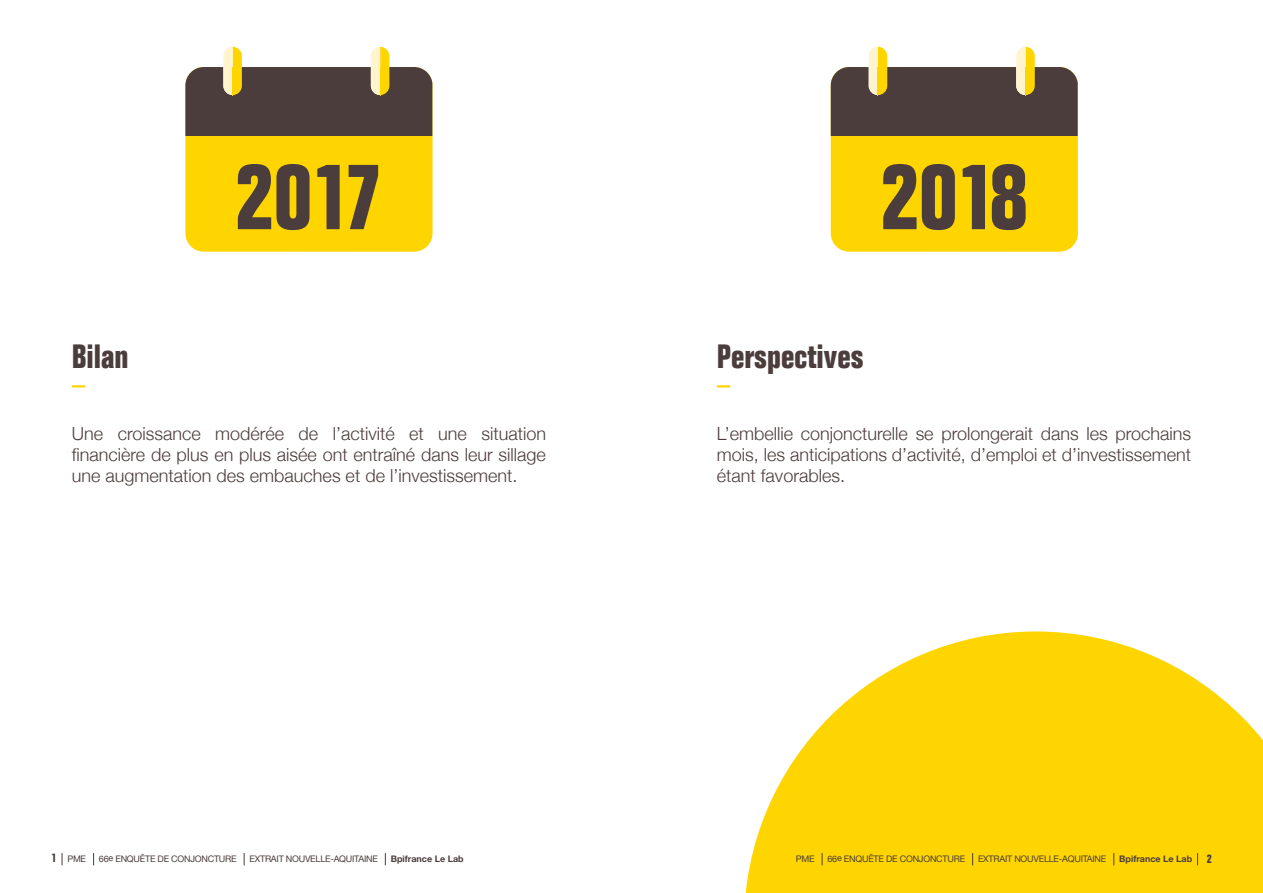
<style>
.page{position:relative;width:1263px;height:893px;background:#fff}
.page>*{position:absolute;margin:0;border:0;box-sizing:border-box;transform-origin:0 0}
.t1{font:700 condensed 92.4px "Folio";letter-spacing:-.01em;color:#4b3d3c}
.t2{font:700 condensed 33px "Folio";color:#4b3d3c}
.t3{font:300 18px/21px "Helvetica Neue";color:#4b3d3c;text-align:justify}
.t4{font:700 condensed 12px "Folio";color:#4b3d3c}
.t5{font:9px "Helvetica Neue";letter-spacing:-.025em;color:#4b3d3c}
.t6{font:700 9px "Helvetica Neue";color:#4b3d3c}
.s1{font-family:"Folio";font-stretch:condensed;font-size:12px}
</style>
<div class="page">
<div style="left:185px;top:136px;width:247px;height:116px;background:#ffd500"></div>
<div style="left:185px;top:67px;width:247px;height:69px;background:#4b3d3c"></div>
<svg style="left:223px;top:47px;width:19px;height:48px"></svg>
<svg style="left:371px;top:47px;width:18px;height:48px"></svg>
<div style="left:831px;top:136px;width:247px;height:116px;background:#ffd500"></div>
<div style="left:831px;top:67px;width:247px;height:69px;background:#4b3d3c"></div>
<svg style="left:869px;top:47px;width:18px;height:48px"></svg>
<svg style="left:1016px;top:47px;width:19px;height:48px"></svg>
<svg style="left:72px;top:385px;width:13px;height:2px"></svg>
<svg style="left:717px;top:385px;width:13px;height:2px"></svg>
<svg style="left:745px;top:631px;width:518px;height:262px;fill:#ffd500"></svg>
<svg style="left:822px;top:853px;width:1px;height:12px"></svg>
<svg style="left:972px;top:853px;width:1px;height:12px"></svg>
<svg style="left:1113px;top:853px;width:1px;height:12px"></svg>
<svg style="left:1197px;top:853px;width:1px;height:12px"></svg>
<svg style="left:62px;top:853px;width:1px;height:12px"></svg>
<svg style="left:93px;top:853px;width:1px;height:12px"></svg>
<svg style="left:244px;top:853px;width:1px;height:12px"></svg>
<svg style="left:385px;top:853px;width:1px;height:12px"></svg>
<h2 class="t2" style="left:72px;top:338px;width:58px">Bilan</h2>
<h1 class="t1" style="left:235px;top:145px;width:150px">2017</h1>
<h1 class="t1" style="left:880px;top:145px;width:150px">2018</h1>
<h2 class="t2" style="left:717px;top:338px;width:148px">Perspectives</h2>
<p class="t3" style="left:72px;top:422px;width:476px">Une croissance modérée de l’activité et une situation financière de plus en plus aisée ont entraîné dans leur sillage une augmentation des embauches et de l’investissement.</p>
<p class="t3" style="left:717px;top:422px;width:476px">L’embellie conjoncturelle se prolongerait dans les prochains mois, les anticipations d’activité, d’emploi et d’investissement étant favorables.</p>
<p class="t4" style="left:52px;top:851px;width:7px">1</p>
<p class="t6" style="left:1119px;top:852px;width:94px">Bpifrance Le Lab <span class="s1">2</span></p>
<p class="t5" style="left:67px;top:853px;width:20px">PME</p>
<p class="t5" style="left:99px;top:853px;width:139px">66e ENQUÊTE DE CONJONCTURE</p>
<p class="t5" style="left:249px;top:853px;width:130px">EXTRAIT NOUVELLE-AQUITAINE</p>
<p class="t6" style="left:391px;top:852px;width:74px">Bpifrance Le Lab</p>
<p class="t5" style="left:796px;top:853px;width:20px">PME</p>
<p class="t5" style="left:827px;top:853px;width:139px">66e ENQUÊTE DE CONJONCTURE</p>
<p class="t5" style="left:978px;top:853px;width:130px">EXTRAIT NOUVELLE-AQUITAINE</p>
</div>
